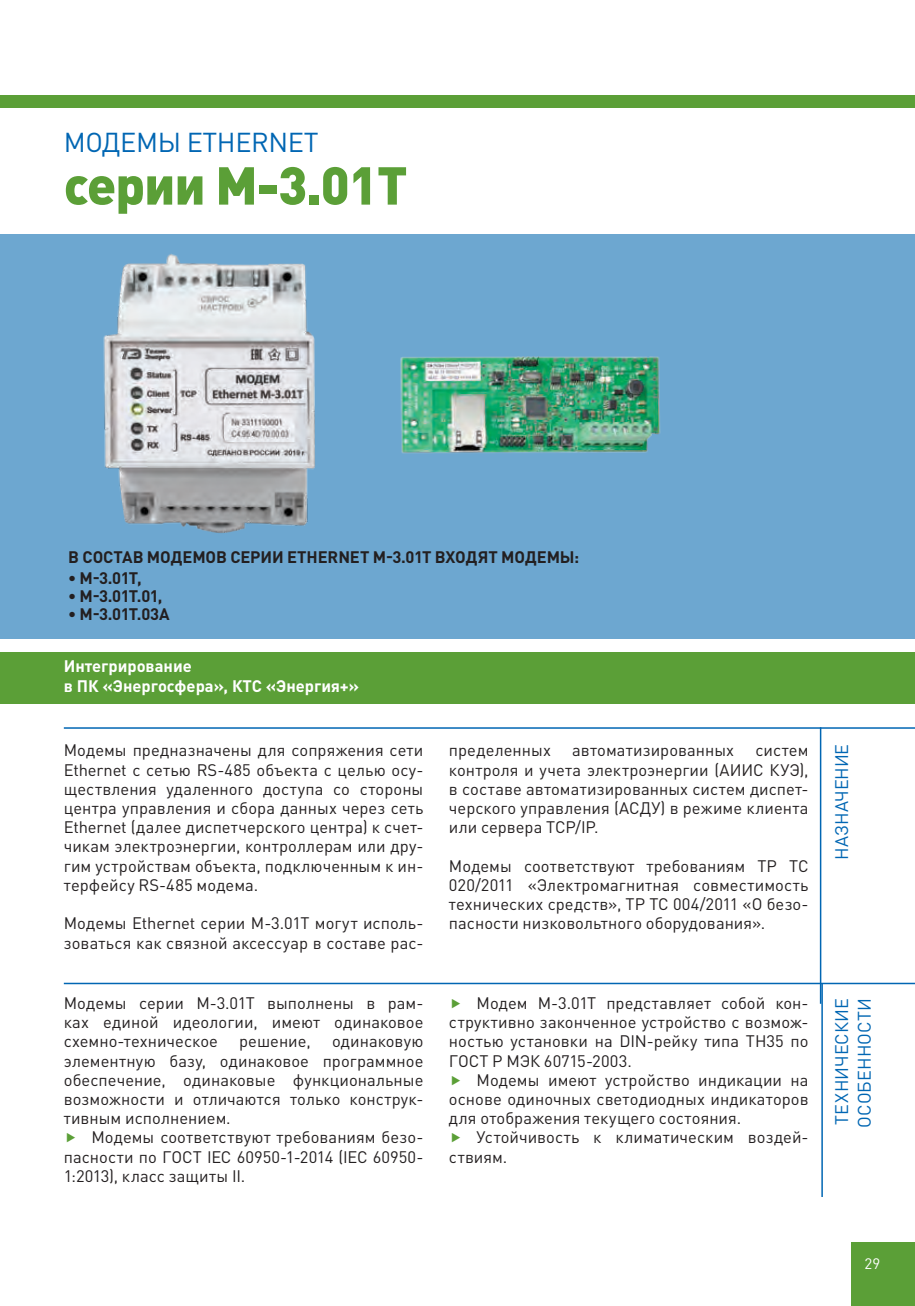
<style>
.page{position:relative;width:915px;height:1306px;background:#fff}
.page>*{position:absolute;margin:0;border:0;box-sizing:border-box;transform-origin:0 0}
.t1{font:900 52.5px "DIN Pro";letter-spacing:-.02em;color:#5b9f37}
.t2{font:27px "DIN Pro";letter-spacing:-.015em;color:#0166b3}
.t3{font:18px "DIN Pro";letter-spacing:.005em;color:#0166b3}
.t4{font:16.5px/19.2px "DIN Pro";color:#231f20;text-align:justify}
.t5{font:700 16.5px "DIN Pro";letter-spacing:-.005em;color:#231f20}
.t6{font:700 16.5px "DIN Pro";color:#fff}
.t7{font:15px "DIN Pro";color:#fff}
</style>
<div class="page">
<div style="left:850px;top:1242px;width:64px;height:63px;background:#5b9f37"></div>
<div style="left:0;top:652px;width:914px;height:51px;background:#5b9f37"></div>
<div style="left:0;top:234px;width:914px;height:404px;background:#6da7d0"></div>
<hr style="left:64px;top:727px;width:850px;height:1px;background:#0166b3">
<hr style="left:819px;top:727px;width:2px;height:276px;background:#0166b3">
<div style="left:0;top:95px;width:914px;height:12px;background:#5b9f37"></div>
<hr style="left:64px;top:982px;width:850px;height:2px;background:#0166b3">
<hr style="left:821px;top:983px;width:1px;height:213px;background:#0166b3">
<img style="left:103px;top:254px;width:212px;height:279px">
<img style="left:400px;top:356px;width:261px;height:98px">
<p class="t2" style="left:64px;top:121px;width:256px">МОДЕМЫ ETHERNET</p>
<p class="t1" style="left:64px;top:140px;width:345px">серии M-3.01Т</p>
<p class="t5" style="left:68px;top:543px;width:512px">В СОСТАВ МОДЕМОВ СЕРИИ ETHERNET M-3.01Т ВХОДЯТ МОДЕМЫ:</p>
<p class="t5" style="left:68px;top:564px;width:75px">• M-3.01Т,</p>
<p class="t5" style="left:68px;top:582px;width:96px">• M-3.01Т.01,</p>
<p class="t5" style="left:68px;top:600px;width:103px">• M-3.01Т.03А</p>
<p class="t6" style="left:64px;top:652px;width:129px">Интегрирование</p>
<p class="t6" style="left:64px;top:672px;width:297px">в ПК «Энергосфера», КТС «Энергия+»</p>
<p class="t4" style="left:64px;top:739px;width:361px">Модемы предназначены для сопряжения сети Ethernet с сетью RS-485 объекта с целью осу&shy;ществления удаленного доступа со стороны центра управления и сбора данных через сеть Ethernet (далее диспетчерского центра) к счет&shy;чикам электроэнергии, контроллерам или дру&shy;гим устройствам объекта, подключенным к ин&shy;терфейсу RS-485 модема.</p>
<p class="t4" style="left:64px;top:912px;width:361px">Модемы Ethernet серии М-3.01Т могут исполь&shy;зоваться как связной аксессуар в составе рас-</p>
<p class="t4" style="left:64px;top:991px;width:361px">Модемы серии М-3.01Т выполнены в рам&shy;ках единой идеологии, имеют одинаковое схемно-техническое</p>
<p class="t4" style="left:64px;top:1030px;width:361px;text-indent:268px">одинаковую элементную базу, одинаковое программное обеспечение, одинаковые функциональные возможности и отличаются только конструк&shy;тивным исполнением.</p>
<p class="t4" style="left:64px;top:1126px;width:361px;text-indent:28px">Модемы соответствуют требованиям безо&shy;пасности по ГОСТ IEC 60950-1-2014 (IEC 60950- 1:2013), класс защиты II.</p>
<p class="t4" style="left:239px;top:1030px;width:73px">решение,</p>
<p class="t4" style="left:449px;top:739px;width:361px;text-indent:306px">систем контроля и учета электроэнергии (АИИС КУЭ), в составе автоматизированных систем диспет&shy;черского управления (АСДУ) в режиме клиента или сервера TCP/IP.</p>
<p class="t4" style="left:449px;top:854px;width:361px">Модемы соответствуют требованиям ТР ТС 020/2011 «Электромагнитная совместимость технических средств», ТР ТС 004/2011 «О безо&shy;пасности низковольтного оборудования».</p>
<p class="t4" style="left:449px;top:739px;width:103px">пределенных</p>
<p class="t4" style="left:572px;top:739px;width:163px">автоматизированных</p>
<p class="t4" style="left:449px;top:991px;width:361px;text-indent:28px">Модем М-3.01Т представляет собой кон&shy;структивно законченное устройство с возмож&shy;ностью установки на DIN-рейку типа ТН35 по ГОСТ Р МЭК 60715-2003.</p>
<p class="t4" style="left:449px;top:1068px;width:361px;text-indent:28px">Модемы имеют устройство индикации на основе одиночных светодиодных индикаторов для отображения текущего состояния.</p>
<p class="t4" style="left:449px;top:1126px;width:361px;text-indent:28px">Устойчивость к климатическим воздей&shy;ствиям.</p>
<p class="t3" style="left:827px;top:860px;width:118px;rotate:-90deg">НАЗНАЧЕНИЕ</p>
<p class="t3" style="left:827px;top:1124px;width:128px;rotate:-90deg">ТЕХНИЧЕСКИЕ</p>
<p class="t3" style="left:849px;top:1127px;width:132px;rotate:-90deg">ОСОБЕННОСТИ</p>
<p class="t7" style="left:864px;top:1251px;width:17px">29</p>
</div>
